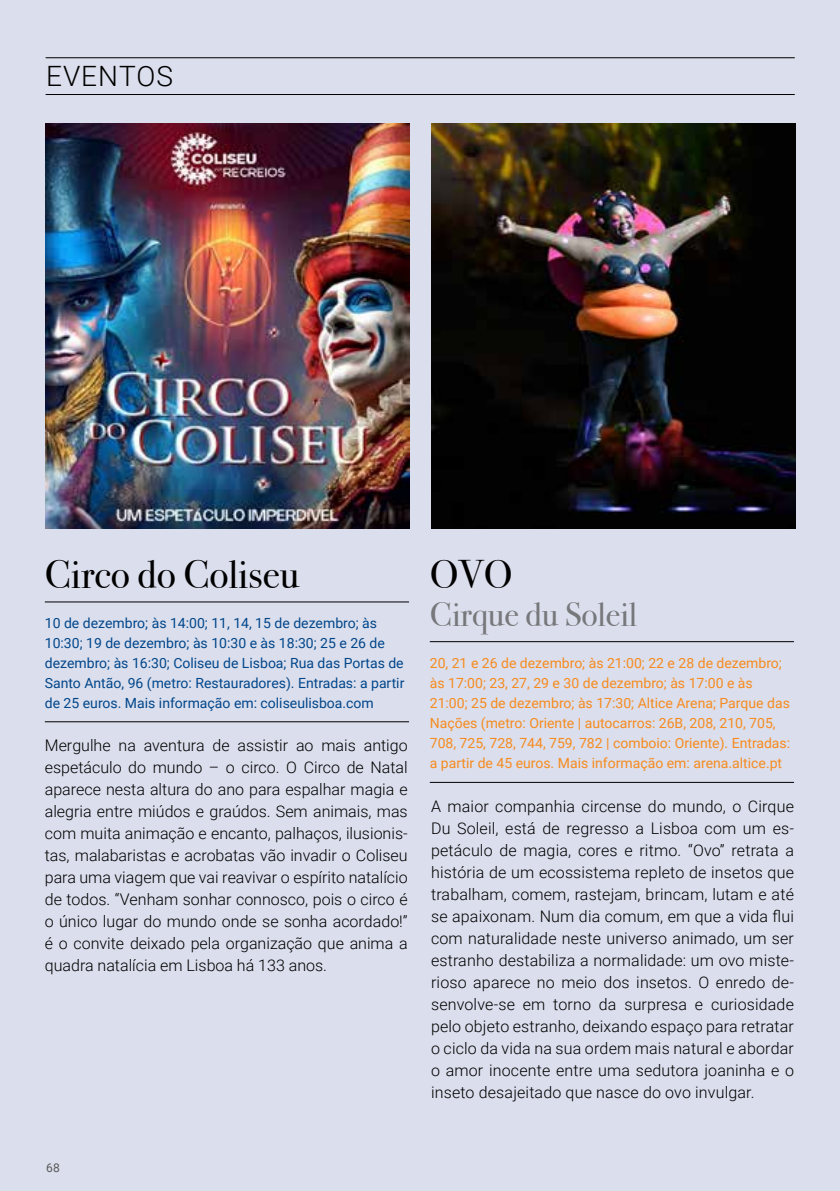
<style>
.page{position:relative;width:840px;height:1191px;background:#fff}
.page>*{position:absolute;margin:0;border:0;box-sizing:border-box;transform-origin:0 0}
.t1{font:40px "Bodoni Svty Two ITCTT";color:#000}
.t2{font:34px "Bodoni Svty Two ITCTT";color:#77787b}
.t3{font:300 28px "Roboto";letter-spacing:.035em;color:#000}
.t4{font:300 16px/22px "Roboto";color:#000;text-align:justify}
.t5{font:14px/20px "Roboto";color:#f68b1f}
.t6{font:14px/20px "Roboto";color:#00468b}
.t7{font:12px "Roboto";color:#58595b}
</style>
<div class="page">
<div style="left:0;top:0;width:839px;height:1191px;background:#dbdeec"></div>
<hr style="left:46px;top:57px;width:748px;height:1px;background:#000">
<hr style="left:46px;top:94px;width:748px;height:1px;background:#000">
<hr style="left:429px;top:782px;width:364px;height:1px;background:#000">
<hr style="left:429px;top:641px;width:364px;height:1px;background:#000">
<hr style="left:45px;top:721px;width:364px;height:1px;background:#000">
<hr style="left:45px;top:601px;width:364px;height:1px;background:#000">
<img style="left:431px;top:123px;width:363px;height:405px">
<img style="left:46px;top:123px;width:363px;height:405px">
<h3 class="t3" style="left:46px;top:56px;width:128px">EVENTOS</h3>
<h1 class="t1" style="left:45px;top:542px;width:256px">Circo do Coliseu</h1>
<p class="t6" style="left:45px;top:613px;width:361px">10 de dezembro; às 14:00; 11, 14, 15 de dezembro; às 10:30; 19 de dezembro; às 10:30 e às 18:30; 25 e 26 de dezembro; às 16:30; Coliseu de Lisboa; Rua das Portas de Santo Antão, 96 (metro: Restauradores). Entradas: a partir de 25 euros. Mais informação em: coliseulisboa.com</p>
<p class="t4" style="left:45px;top:734px;width:364px">Mergulhe na aventura de assistir ao mais antigo espetáculo do mundo – o circo. O Circo de Natal aparece nesta altura do ano para espalhar magia e alegria entre miúdos e graúdos. Sem animais, mas com muita animação e encanto, palhaços, ilusionis&shy;tas, malabaristas e acrobatas vão invadir o Coliseu para uma viagem que vai reavivar o espírito natalício de todos. “Venham sonhar connosco, pois o circo é o único lugar do mundo onde se sonha acordado!” é o convite deixado pela organização que anima a quadra natalícia em Lisboa há 133 anos.</p>
<h1 class="t1" style="left:429px;top:542px;width:84px">OVO</h1>
<h2 class="t2" style="left:429px;top:587px;width:209px">Cirque du Soleil</h2>
<p class="t5" style="left:429px;top:652px;width:361px">20, 21 e 26 de dezembro; às 21:00; 22 e 28 de dezembro; às 17:00; 23, 27, 29 e 30 de dezembro; às 17:00 e às 21:00; 25 de dezembro; às 17:30; Altice Arena; Parque das Nações (metro: Oriente | autocarros: 26B, 208, 210, 705, 708, 725, 728, 744, 759, 782 | comboio: Oriente). Entradas: a partir de 45 euros. Mais informação em: arena.altice.pt</p>
<p class="t4" style="left:431px;top:794px;width:364px">A maior companhia circense do mundo, o Cirque Du Soleil, está de regresso a Lisboa com um es&shy;petáculo de magia, cores e ritmo. “Ovo” retrata a história de um ecossistema repleto de insetos que trabalham, comem, rastejam, brincam, lutam e até se apaixonam. Num dia comum, em que a vida flui com naturalidade neste universo animado, um ser estranho destabiliza a normalidade: um ovo miste&shy;rioso aparece no meio dos insetos. O enredo de&shy;senvolve-se em torno da surpresa e curiosidade pelo objeto estranho, deixando espaço para retratar o ciclo da vida na sua ordem mais natural e abordar o amor inocente entre uma sedutora joaninha e o inseto desajeitado que nasce do ovo invulgar.</p>
<p class="t7" style="left:46px;top:1159px;width:15px">68</p>
</div>
